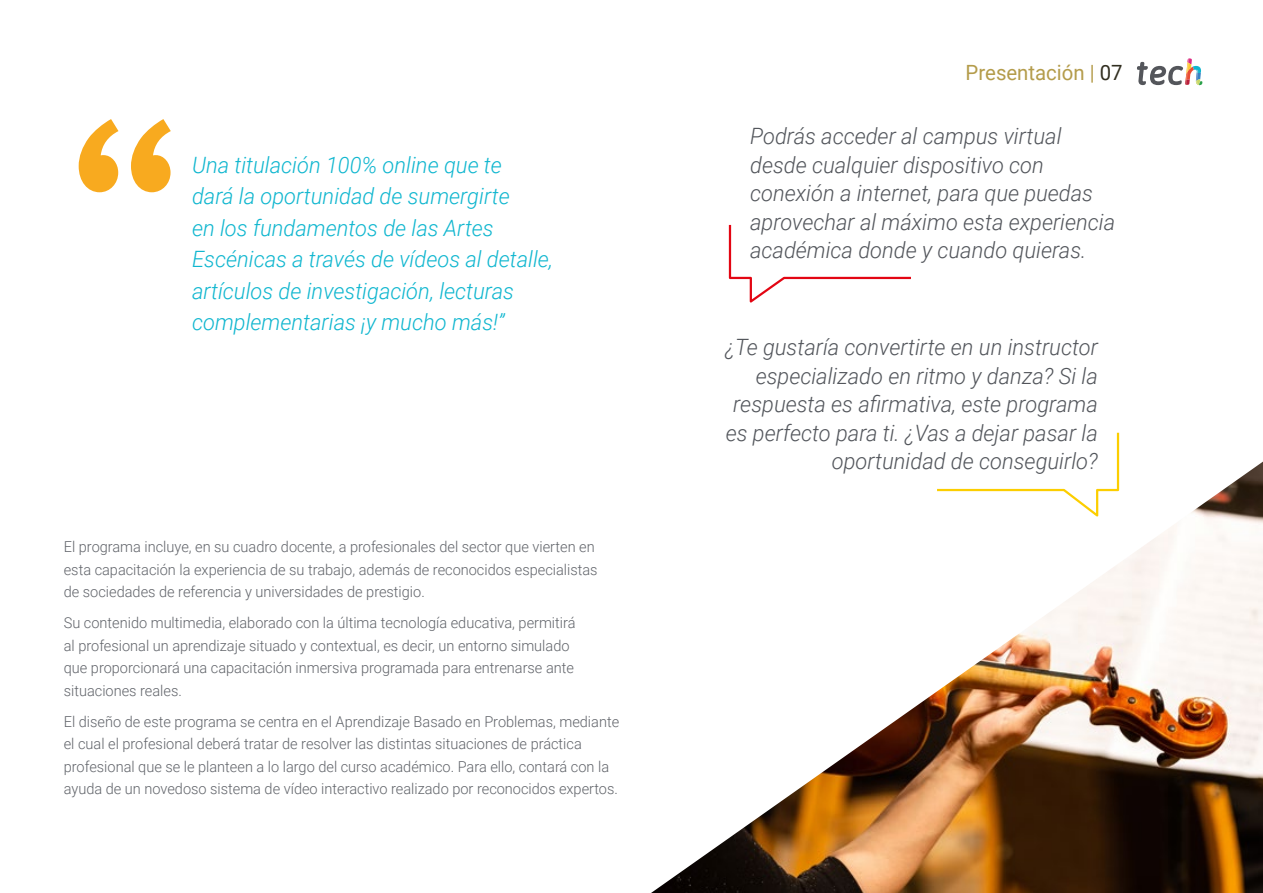
<style>
.page{position:relative;width:1263px;height:893px;background:#fff}
.page>*{position:absolute;margin:0;border:0;box-sizing:border-box;transform-origin:0 0}
.t1{font:italic 300 22.5px/28.5px "Roboto";color:#52555b;text-align:right}
.t2{font:italic 300 22.5px/31.5px "Roboto";color:#0fb6cf}
.t3{font:21px "Roboto";color:#b49c4b}
.t4{font:300 15px/22.5px "Roboto";color:#61646a}
.s1{color:#312e20}
</style>
<div class="page">
<svg style="left:79px;top:119px;width:92px;height:73px"></svg>
<img style="left:651px;top:462px;width:612px;height:431px">
<svg style="left:935px;top:432px;width:185px;height:88px"></svg>
<svg style="left:728px;top:224px;width:183px;height:79px"></svg>
<svg style="left:1137px;top:58px;width:65px;height:28px"></svg>
<h1 class="t2" style="left:192px;top:148px;width:362px">Una titulación 100% online que te<br>dará la oportunidad de sumergirte<br>en los fundamentos de las Artes Escénicas a través de vídeos al detalle, artículos de investigación, lecturas complementarias ¡y mucho más!”</h1>
<p class="t4" style="left:64px;top:535px;width:535px">El programa incluye, en su cuadro docente, a profesionales del sector que vierten en esta capacitación la experiencia de su trabajo, además de reconocidos especialistas de sociedades de referencia y universidades de prestigio.</p>
<p class="t4" style="left:64px;top:611px;width:513px">Su contenido multimedia, elaborado con la última tecnología educativa, permitirá al profesional un aprendizaje situado y contextual, es decir, un entorno simulado que proporcionará una capacitación inmersiva programada para entrenarse ante situaciones reales.</p>
<p class="t4" style="left:64px;top:710px;width:557px">El diseño de este programa se centra en el Aprendizaje Basado en Problemas, mediante el cual el profesional deberá tratar de resolver las distintas situaciones de práctica profesional que se le planteen a lo largo del curso académico. Para ello, contará con la ayuda de un novedoso sistema de vídeo interactivo realizado por reconocidos expertos.</p>
<h2 class="t3" style="left:966px;top:57px;width:159px">Presentación | <span class="s1">07</span></h2>
<h1 class="t1" style="left:750px;top:121px;width:367px;text-align:left">Podrás acceder al campus virtual desde cualquier dispositivo con conexión a internet, para que puedas aprovechar al máximo esta experiencia académica donde y cuando quieras.</h1>
<h1 class="t1" style="left:725px;top:332px;width:374px">¿Te gustaría convertirte en un instructor especializado en ritmo y danza? Si la respuesta es afirmativa, este programa es perfecto para ti. ¿Vas a dejar pasar la oportunidad de conseguirlo?</h1>
</div>
